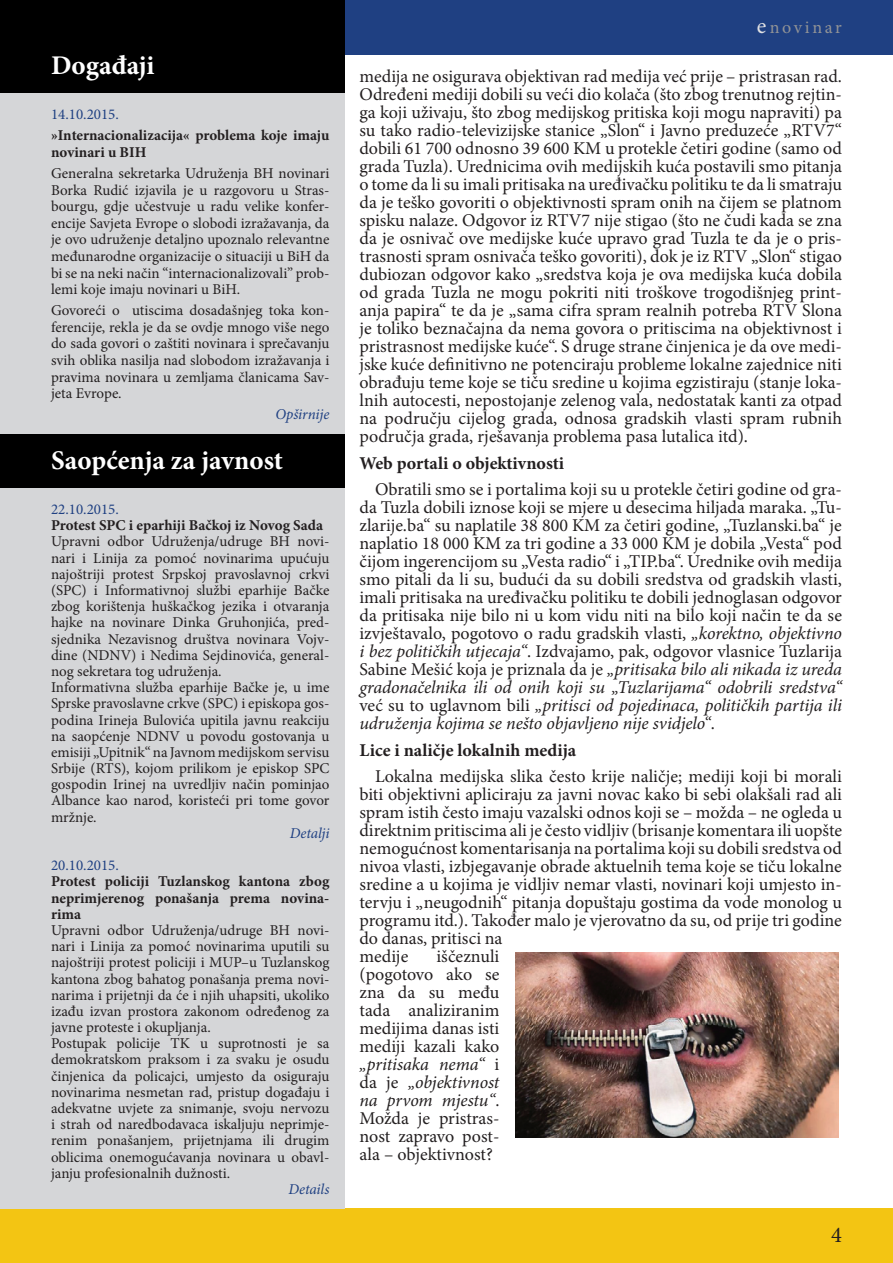
<style>
.page{position:relative;width:893px;height:1263px;background:#fff}
.page>*{position:absolute;margin:0;border:0;box-sizing:border-box;transform-origin:0 0}
.t1{font:700 27px "Minion Pro";color:#fff}
.t2{font:22.5px "Minion Pro";color:#231f20}
.t3{font:18px/18px "Minion Pro";color:#231f20;text-align:justify}
.t4{font:700 18px "Minion Pro";color:#231f20}
.t5{font:18px "Minion Pro";letter-spacing:.145em;color:#919396}
.t6{font:15px/16.2px "Minion Pro";color:#231f20;text-align:justify}
.t7{font:700 15px/16.2px "Minion Pro";color:#231f20}
.t8{font:15px "Minion Pro";color:#1f4082}
.t9{font:italic 15px "Minion Pro";letter-spacing:-.01em;color:#1f4082}
.s1{font-size:22.5px;color:#e0e1e3}
.s2{font-style:italic}
</style>
<div class="page">
<div style="left:0;top:1209px;width:893px;height:54px;background:#f3c513"></div>
<div style="left:0;top:0;width:893px;height:54px;background:#1f4082"></div>
<img style="left:516px;top:952px;width:323px;height:186px">
<div style="left:0;top:0;width:344px;height:94px;background:#000"></div>
<div style="left:0;top:94px;width:344px;height:340px;background:#d5d6d8"></div>
<div style="left:0;top:434px;width:344px;height:54px;background:#000"></div>
<div style="left:0;top:488px;width:344px;height:721px;background:#d5d6d8"></div>
<h1 class="t1" style="left:51px;top:46px;width:105px">Događaji</h1>
<p class="t8" style="left:51px;top:105px;width:69px">14.10.2015.</p>
<p class="t7" style="left:51px;top:127px;width:280px;line-height:16.6px">»Internacionalizacija« problema koje imaju novinari u BIH</p>
<p class="t6" style="left:51px;top:165px;width:280px;line-height:16.6px">Generalna sekretarka Udruženja BH novinari Borka Rudić izjavila je u razgovoru u Stras&shy;bourgu, gdje učestvuje u radu velike konfer&shy;encije Savjeta Evrope o slobodi izražavanja, da je ovo udruženje detaljno upoznalo relevantne međunarodne organizacije o situaciji u BiH da bi se na neki način “internacionalizovali” prob&shy;lemi koje imaju novinari u BiH.</p>
<p class="t6" style="left:51px;top:302px;width:280px;line-height:16.6px">Govoreći o utiscima dosadašnjeg toka kon&shy;ferencije, rekla je da se ovdje mnogo više nego do sada govori o zaštiti novinara i sprečavanju svih oblika nasilja nad slobodom izražavanja i pravima novinara u zemljama članicama Sav&shy;jeta Evrope.</p>
<p class="t9" style="left:275px;top:404px;width:55px">Opširnije</p>
<h1 class="t1" style="left:51px;top:441px;width:234px">Saopćenja za javnost</h1>
<p class="t8" style="left:51px;top:499px;width:69px">22.10.2015.</p>
<p class="t7" style="left:51px;top:517px;width:274px">Protest SPC i eparhiji Bačkoj iz Novog Sada</p>
<p class="t6" style="left:51px;top:534px;width:280px;text-align:left">Upravni odbor Udruženja/udruge BH novi&shy;nari i Linija za pomoć novinarima upućuju najoštriji protest Srpskoj pravoslavnoj crkvi (SPC) i Informativnoj službi eparhije Bačke zbog korištenja huškačkog jezika i otvaranja hajke na novinare Dinka Gruhonjića, pred&shy;sjednika Nezavisnog društva novinara Vojv&shy;dine (NDNV) i Nedima Sejdinovića, general&shy;nog sekretara tog udruženja.<br>Informativna služba eparhije Bačke je, u ime Sprske pravoslavne crkve (SPC) i episkopa gos&shy;podina Irineja Bulovića upitila javnu reakciju na saopćenje NDNV u povodu gostovanja u emisiji „Upitnik“ na Javnom medijskom servisu Srbije (RTS), kojom prilikom je episkop SPC gospodin Irinej na uvredljiv način pominjao Albance kao narod, koristeći pri tome govor mržnje.</p>
<p class="t9" style="left:290px;top:823px;width:41px">Detalji</p>
<p class="t8" style="left:51px;top:855px;width:69px">20.10.2015.</p>
<p class="t7" style="left:51px;top:873px;width:280px;text-align:justify">Protest policiji Tuzlanskog kantona zbog neprimjerenog ponašanja prema novina&shy;rima</p>
<p class="t6" style="left:51px;top:922px;width:280px;text-align:left">Upravni odbor Udruženja/udruge BH novi&shy;nari i Linija za pomoć novinarima uputili su najoštriji protest policiji i MUP–u Tuzlanskog kantona zbog bahatog ponašanja prema novi&shy;narima i prijetnji da će i njih uhapsiti, ukoliko izađu izvan prostora zakonom određenog za javne proteste i okupljanja.<br>Postupak policije TK u suprotnosti je sa demokratskom praksom i za svaku je osudu činjenica da policajci, umjesto da osiguraju novinarima nesmetan rad, pristup događaju i adekvatne uvjete za snimanje, svoju nervozu i strah od naredbodavaca iskaljuju neprimje&shy;renim ponašanjem, prijetnjama ili drugim oblicima onemogućavanja novinara u obavl&shy;janju profesionalnih dužnosti.</p>
<p class="t9" style="left:288px;top:1179px;width:43px">Details</p>
<p class="t5" style="left:757px;top:16px;width:87px"><span class="s1">e</span>novinar</p>
<p class="t3" style="left:359px;top:67px;width:484px">medija ne osigurava objektivan rad medija već prije – pristrasan rad.<br>Određeni mediji dobili su veći dio kolača (što zbog trenutnog rejtin&shy;ga koji uživaju, što zbog medijskog pritiska koji mogu napraviti) pa su tako radio-televizijske stanice „Slon“ i Javno preduzeće „RTV7“ dobili 61 700 odnosno 39 600 KM u protekle četiri godine (samo od grada Tuzla). Urednicima ovih medijskih kuća postavili smo pitanja o tome da li su imali pritisaka na uređivačku politiku te da li smatraju da je teško govoriti o objektivnosti spram onih na čijem se platnom spisku nalaze. Odgovor iz RTV7 nije stigao (što ne čudi kada se zna da je osnivač ove medijske kuće upravo grad Tuzla te da je o pris&shy;trasnosti spram osnivača teško govoriti), dok je iz RTV „Slon“ stigao dubiozan odgovor kako „sredstva koja je ova medijska kuća dobila od grada Tuzla ne mogu pokriti niti troškove trogodišnjeg print&shy;anja papira“ te da je „sama cifra spram realnih potreba RTV Slona je toliko beznačajna da nema govora o pritiscima na objektivnost i pristrasnost medijske kuće“. S druge strane činjenica je da ove medi&shy;jske kuće definitivno ne potenciraju probleme lokalne zajednice niti obrađuju teme koje se tiču sredine u kojima egzistiraju (stanje loka&shy;lnih autocesti, nepostojanje zelenog vala, nedostatak kanti za otpad na području cijelog grada, odnosa gradskih vlasti spram rubnih područja grada, rješavanja problema pasa lutalica itd).</p>
<p class="t4" style="left:359px;top:450px;width:206px">Web portali o objektivnosti</p>
<p class="t3" style="left:359px;top:480px;width:484px;text-indent:16px">Obratili smo se i portalima koji su u protekle četiri godine od gra&shy;da Tuzla dobili iznose koji se mjere u desecima hiljada maraka. „Tu&shy;zlarije.ba“ su naplatile 38 800 KM za četiri godine, „Tuzlanski.ba“ je naplatio 18 000 KM za tri godine a 33 000 KM je dobila „Vesta“ pod čijom ingerencijom su „Vesta radio“ i „TIP.ba“. Urednike ovih medija smo pitali da li su, budući da su dobili sredstva od gradskih vlasti, imali pritisaka na uređivačku politiku te dobili jednoglasan odgovor da pritisaka nije bilo ni u kom vidu niti na bilo koji način te da se izvještavalo, pogotovo o radu gradskih vlasti, <span class="s2">„korektno, objektivno i bez političkih utjecaja“</span>. Izdvajamo, pak, odgovor vlasnice Tuzlarija Sabine Mešić koja je priznala da je <span class="s2">„pritisaka bilo ali nikada iz ureda gradonačelnika ili od onih koji su „Tuzlarijama“ odobrili sredstva“ </span>već su to uglavnom bili <span class="s2">„pritisci od pojedinaca, političkih partija ili udruženja kojima se nešto objavljeno nije svidjelo“</span>.</p>
<p class="t4" style="left:359px;top:737px;width:218px">Lice i naličje lokalnih medija</p>
<p class="t3" style="left:359px;top:767px;width:484px;text-align:left;text-indent:16px">Lokalna medijska slika često krije naličje; mediji koji bi morali biti objektivni apliciraju za javni novac kako bi sebi olakšali rad ali spram istih često imaju vazalski odnos koji se – možda – ne ogleda u direktnim pritiscima ali je često vidljiv (brisanje komentara ili uopšte nemogućnost komentarisanja na portalima koji su dobili sredstva od nivoa vlasti, izbjegavanje obrade aktuelnih tema koje se tiču lokalne sredine a u kojima je vidljiv nemar vlasti, novinari koji umjesto in&shy;tervju i „neugodnih“ pitanja dopuštaju gostima da vode monolog u programu itd.). Također malo je vjerovatno da su, od prije tri godine do danas, pritisci na<br>medije</p>
<p class="t3" style="left:359px;top:947px;width:142px;text-indent:77px">iščeznuli (pogotovo ako se zna da su među tada analiziranim medijima danas isti mediji kazali kako <span class="s2">„pritisaka nema“</span> i da je <span class="s2">„objektivnost na prvom mjestu“</span>.<br>Možda je pristras&shy;nost zapravo post&shy;ala – objektivnost?</p>
<p class="t2" style="left:831px;top:1220px;width:12px">4</p>
</div>
